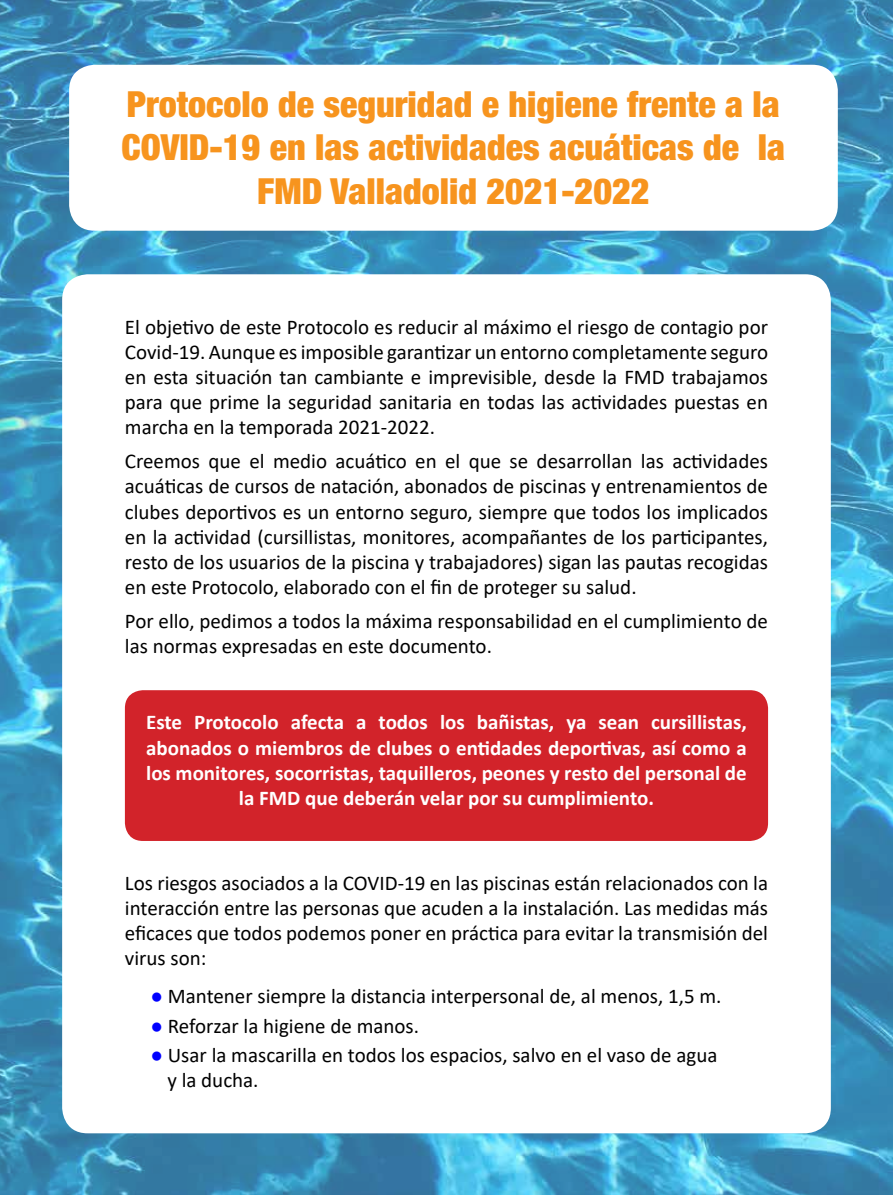
<style>
.page{position:relative;width:893px;height:1195px;background:#fff}
.page>*{position:absolute;margin:0;border:0;box-sizing:border-box;transform-origin:0 0}
.t1{font:900 condensed 36px/43.2px "Helvetica Neue LT Std";color:#f7941e;text-align:center}
.t2{font:21px/25.2px "Calibri";color:#000;text-align:justify}
.t3{font:700 21px/25.2px "Calibri";color:#fff;text-align:center}
.s1{color:#00f}
</style>
<div class="page">
<img style="left:0;top:0;width:893px;height:1195px">
<div style="left:62px;top:274px;width:769px;height:859px;background:#fff;border-radius:26px"></div>
<div style="left:125px;top:690px;width:643px;height:151px;background:#d2232a;border-radius:18px"></div>
<div style="left:69px;top:65px;width:769px;height:166px;background:#fff;border-radius:26px"></div>
<h1 class="t1" style="left:122px;top:82px;width:665px">Protocolo de seguridad e higiene frente a la<br>COVID-19 en las actividades acuáticas de la<br>FMD Valladolid 2021-2022</h1>
<p class="t2" style="left:125px;top:313px;width:645px">El objetivo de este Protocolo es reducir al máximo el riesgo de contagio por Covid-19. Aunque es imposible garantizar un entorno completamente seguro en esta situación tan cambiante e imprevisible, desde la FMD trabajamos para que prime la seguridad sanitaria en todas las actividades puestas en marcha en la temporada 2021-2022.</p>
<p class="t2" style="left:125px;top:448px;width:645px">Creemos que el medio acuático en el que se desarrollan las actividades acuáticas de cursos de natación, abonados de piscinas y entrenamientos de clubes deportivos es un entorno seguro, siempre que todos los implicados en la actividad (cursillistas, monitores, acompañantes de los participantes, resto de los usuarios de la piscina y trabajadores) sigan las pautas recogidas en este Protocolo, elaborado con el fin de proteger su salud.</p>
<p class="t2" style="left:125px;top:608px;width:645px">Por ello, pedimos a todos la máxima responsabilidad en el cumplimiento de las normas expresadas en este documento.</p>
<p class="t3" style="left:146px;top:709px;width:602px">Este Protocolo afecta a todos los bañistas, ya sean cursillistas, abonados o miembros de clubes o entidades deportivas, así como a los monitores, socorristas, taquilleros, peones y resto del personal de la FMD que deberán velar por su cumplimiento.</p>
<p class="t2" style="left:125px;top:869px;width:645px">Los riesgos asociados a la COVID-19 en las piscinas están relacionados con la interacción entre las personas que acuden a la instalación. Las medidas más eficaces que todos podemos poner en práctica para evitar la transmisión del virus son:</p>
<p class="t2" style="left:150px;top:983px;width:573px"><span class="s1">●</span> Mantener siempre la distancia interpersonal de, al menos, 1,5 m.</p>
<p class="t2" style="left:150px;top:1012px;width:270px"><span class="s1">●</span> Reforzar la higiene de manos.</p>
<p class="t2" style="left:167px;top:1042px;width:552px;text-indent:-17px"><span class="s1">●</span> Usar la mascarilla en todos los espacios, salvo en el vaso de agua y la ducha.</p>
</div>
